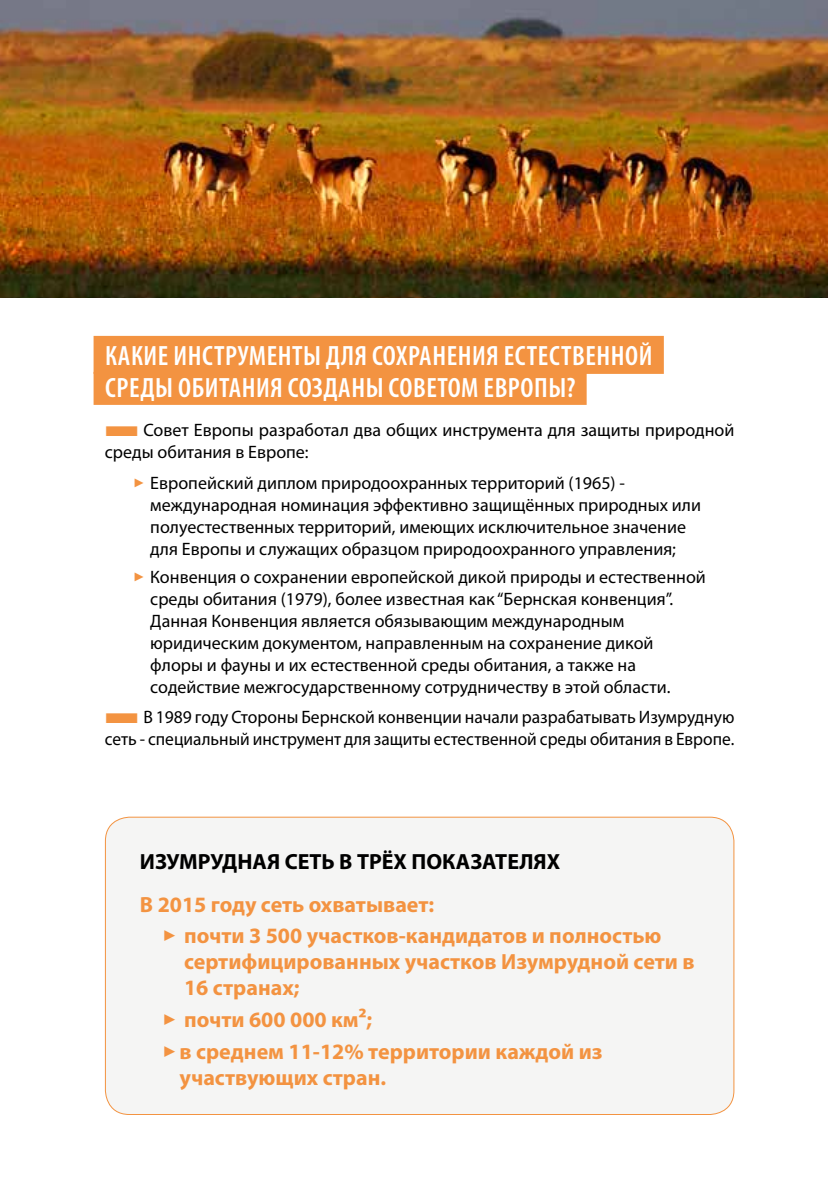
<style>
.page{position:relative;width:828px;height:1191px;background:#fff}
.page>*{position:absolute;margin:0;border:0;box-sizing:border-box;transform-origin:0 0}
.t1{font:600 condensed 28px/32px "Myriad Pro";letter-spacing:.02em;color:#fff}
.t2{font:700 22px/26px "Myriad Pro";color:#f39341}
.t3{font:700 22px "Myriad Pro";color:#000}
.t4{font:18px/22px "Myriad Pro";color:#000}
.s1{color:#f39341}
</style>
<div class="page">
<img style="left:0;top:0;width:828px;height:298px">
<div style="left:94px;top:336px;width:570px;height:38px;background:#f39341"></div>
<div style="left:94px;top:372px;width:492px;height:33px;background:#f39341"></div>
<div style="left:105px;top:817px;width:629px;height:297px;background:#f5f5f4;border-radius:24px"></div>
<h1 class="t1" style="left:105px;top:339px;width:549px">КАКИЕ ИНСТРУМЕНТЫ ДЛЯ СОХРАНЕНИЯ ЕСТЕСТВЕННОЙ<br>СРЕДЫ ОБИТАНИЯ СОЗДАНЫ СОВЕТОМ ЕВРОПЫ?</h1>
<p class="t4" style="left:105px;top:419px;width:631px"><span class="s1">■</span>Совет Европы разработал два общих инструмента для защиты природной среды обитания в Европе:</p>
<p class="t4" style="left:150px;top:471px;width:552px;text-indent:-17px"><span class="s1">✓</span> Европейский диплом природоохранных территорий (1965) - международная номинация эффективно защищённых природных или полуестественных территорий, имеющих исключительное значение для Европы и служащих образцом природоохранного управления;</p>
<p class="t4" style="left:150px;top:565px;width:557px;text-indent:-17px"><span class="s1">✓</span> Конвенция о сохранении европейской дикой природы и естественной среды обитания (1979), более известная как “Бернская конвенция”.<br>Данная Конвенция является обязывающим международным юридическим документом, направленным на сохранение дикой флоры и фауны и их естественной среды обитания, а также на содействие межгосударственному сотрудничеству в этой области.</p>
<p class="t4" style="left:105px;top:706px;width:631px"><span class="s1">■</span>В 1989 году Стороны Бернской конвенции начали разрабатывать Изумрудную сеть - специальный инструмент для защиты естественной среды обитания в Европе.</p>
<p class="t3" style="left:140px;top:847px;width:422px">ИЗУМРУДНАЯ СЕТЬ В ТРЁХ ПОКАЗАТЕЛЯХ</p>
<p class="t2" style="left:140px;top:890px;width:296px">В 2015 году сеть охватывает:</p>
<p class="t2" style="left:184px;top:922px;width:512px;text-indent:-21px">✓ почти 3 500 участков-кандидатов и полностью сертифицированных участков Изумрудной сети в<br>16 странах;</p>
<p class="t2" style="left:163px;top:1006px;width:211px">✓ почти 600 000 км²;</p>
<p class="t2" style="left:180px;top:1037px;width:424px;text-indent:-17px">✓в среднем 11-12% территории каждой из участвующих стран.</p>
</div>
